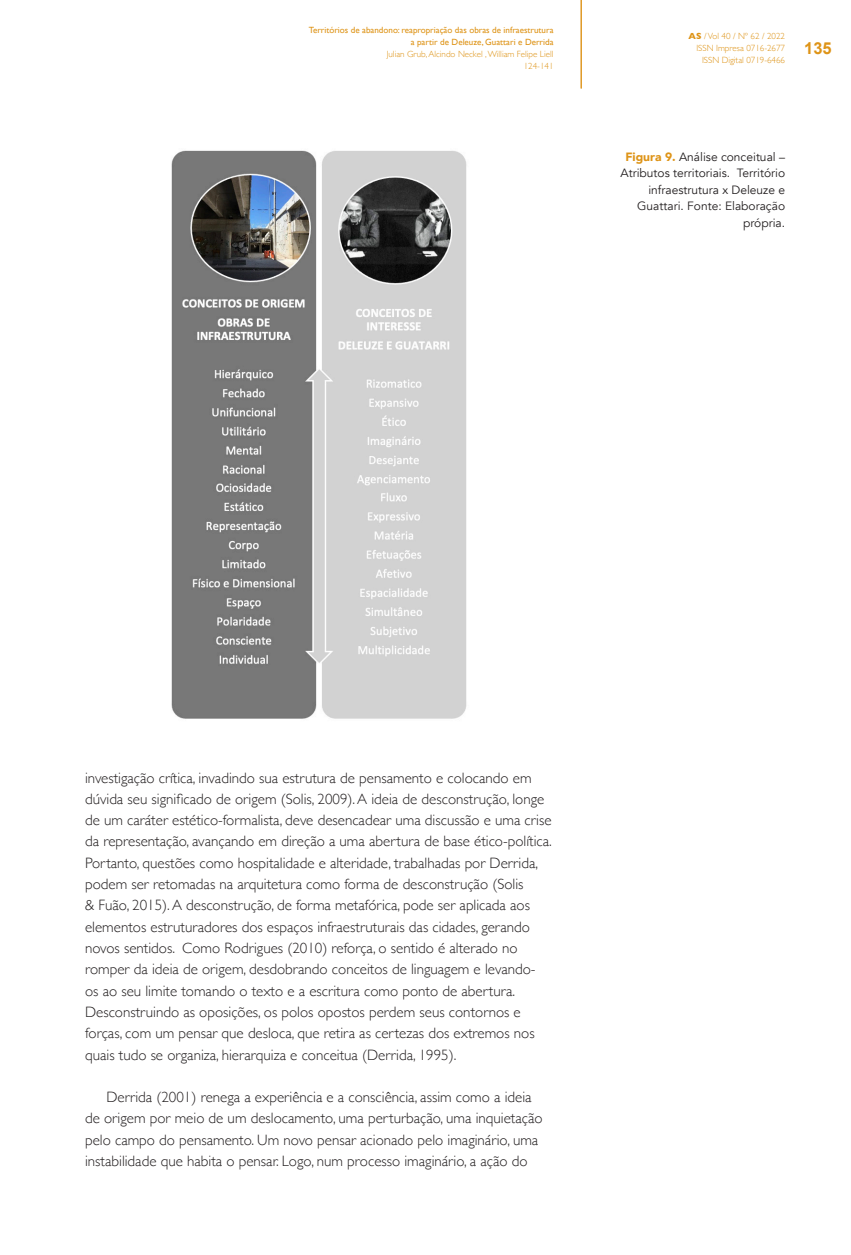
<style>
.page{position:relative;width:851px;height:1255px;background:#fff}
.page>*{position:absolute;margin:0;border:0;box-sizing:border-box;transform-origin:0 0}
.t1{font:700 16.5px "Arial";color:#de9418}
._04_cuerpo_texto{font:300 15px/21.3px "Gill Sans";color:#231f20}
._08_notas_al_pie{font:12px/16.5px "Avenir";color:#231f20;text-align:right}
.t2{font:300 9px/12px "Gill Sans";color:#de9418;text-align:right}
.t3{font:9px/12px "Gill Sans";color:#de9418;text-align:right}
.s1{font-weight:700}
.s2{font-weight:900;color:#de9418}
</style>
<div class="page">
<hr style="left:581px;top:0;width:1px;height:88px;background:#de9418">
<img style="left:171px;top:150px;width:296px;height:569px">
<p class="t3" style="left:309px;top:24px;width:246px">Territórios de abandono: reapropriação das obras de infraestrutura a partir de Deleuze, Guattari e Derrida</p>
<p class="t2" style="left:386px;top:48px;width:168px">Julian Grub, Alcindo Neckel , William Felipe Liell<br>124-141</p>
<p class="t2" style="left:688px;top:30px;width:98px"><span class="s1">AS</span> / Vol 40 / Nº 62 / 2022<br>ISSN Impresa 0716-2677<br>ISSN Digital 0719-6466</p>
<p class="t1" style="left:804px;top:38px;width:29px">135</p>
<p class="_08_notas_al_pie" style="left:620px;top:149px;width:166px"><span class="s2">Figura 9.</span> Análise conceitual –<br>Atributos territoriais. Território infraestrutura x Deleuze e<br>Guattari. Fonte: Elaboração própria.</p>
<p class="_04_cuerpo_texto" style="left:85px;top:766px;width:468px">investigação crítica, invadindo sua estrutura de pensamento e colocando em dúvida seu significado de origem (Solis, 2009). A ideia de desconstrução, longe de um caráter estético-formalista, deve desencadear uma discussão e uma crise da representação, avançando em direção a uma abertura de base ético-política.<br>Portanto, questões como hospitalidade e alteridade, trabalhadas por Derrida, podem ser retomadas na arquitetura como forma de desconstrução (Solis<br>&amp; Fuão, 2015). A desconstrução, de forma metafórica, pode ser aplicada aos elementos estruturadores dos espaços infraestruturais das cidades, gerando novos sentidos. Como Rodrigues (2010) reforça, o sentido é alterado no romper da ideia de origem, desdobrando conceitos de linguagem e levando&shy;os ao seu limite tomando o texto e a escritura como ponto de abertura.<br>Desconstruindo as oposições, os polos opostos perdem seus contornos e forças, com um pensar que desloca, que retira as certezas dos extremos nos quais tudo se organiza, hierarquiza e conceitua (Derrida, 1995).</p>
<p class="_04_cuerpo_texto" style="left:85px;top:1085px;width:459px;text-indent:21px">Derrida (2001) renega a experiência e a consciência, assim como a ideia de origem por meio de um deslocamento, uma perturbação, uma inquietação pelo campo do pensamento. Um novo pensar acionado pelo imaginário, uma instabilidade que habita o pensar. Logo, num processo imaginário, a ação do</p>
</div>
